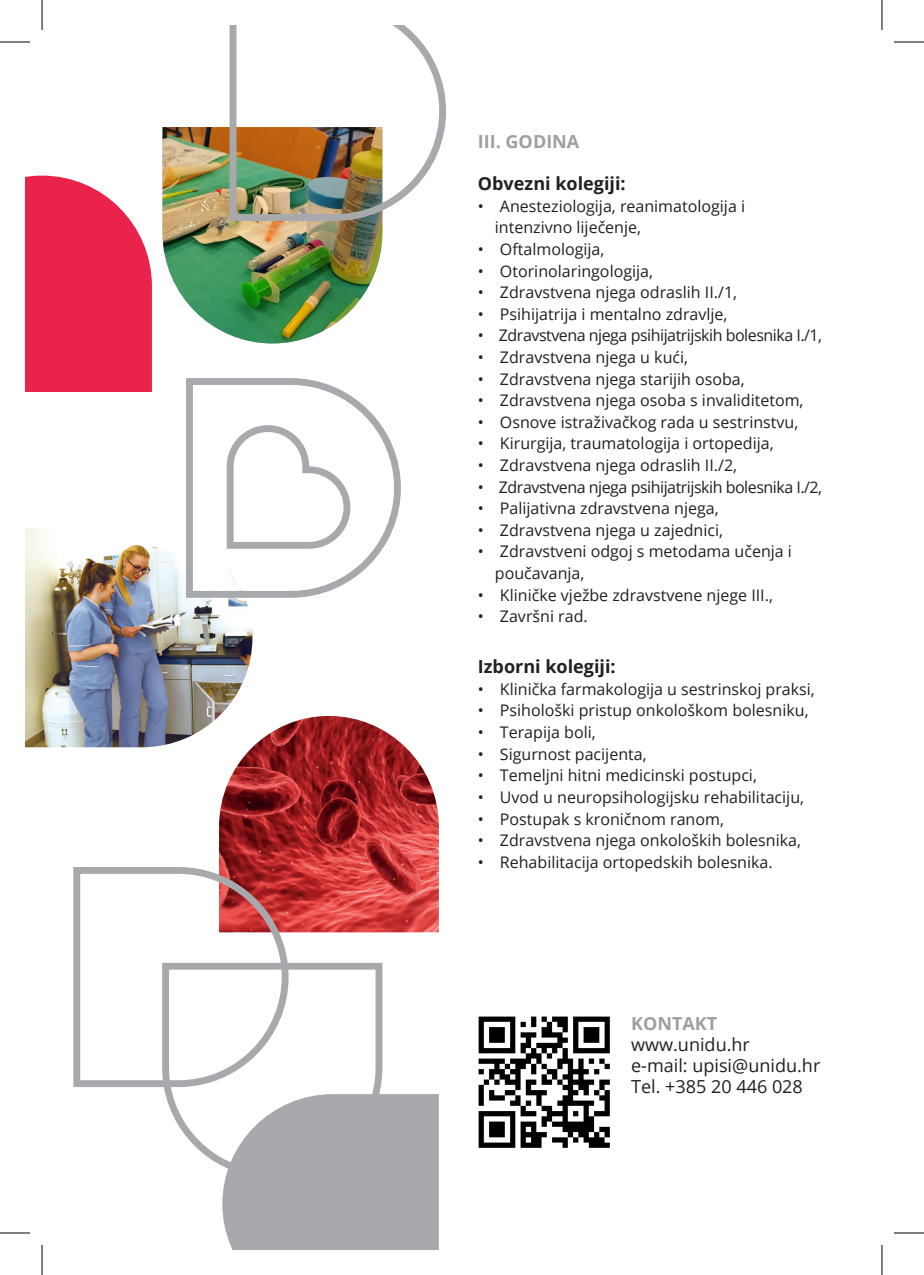
<style>
.page{position:relative;width:924px;height:1275px;background:#fff}
.page>*{position:absolute;margin:0;border:0;box-sizing:border-box;transform-origin:0 0}
.t1{font:18px "Open Sans";color:#231f20}
.t2{font:700 18px "Open Sans";color:#231f20}
.t3{font:700 18px "Open Sans";color:#9d9fa2}
.t4{font:16px/21.6px "Open Sans";color:#231f20}
.t5{font:16px "Open Sans";letter-spacing:-.03em;color:#231f20}
</style>
<div class="page">
<img style="left:162px;top:127px;width:220px;height:216px">
<img style="left:478px;top:1016px;width:132px;height:132px">
<svg style="left:25px;top:176px;width:127px;height:216px;background:#eb375c"></svg>
<img style="left:25px;top:528px;width:227px;height:219px">
<div style="left:222px;top:1094px;width:216px;height:156px;background:#a8a9ad"></div>
<img style="left:219px;top:716px;width:219px;height:216px">
<svg style="left:73px;top:867px;width:309px;height:311px"></svg>
<img style="left:229px;top:25px;width:217px;height:196px">
<svg style="left:186px;top:378px;width:215px;height:220px"></svg>
<hr style="left:0;top:42px;width:30px;height:1px;background:#000">
<hr style="left:893px;top:42px;width:30px;height:1px;background:#000">
<hr style="left:0;top:1232px;width:30px;height:1px;background:#000">
<hr style="left:893px;top:1232px;width:30px;height:1px;background:#000">
<hr style="left:42px;top:0;width:1px;height:30px;background:#000">
<hr style="left:42px;top:1245px;width:1px;height:30px;background:#000">
<hr style="left:881px;top:0;width:1px;height:30px;background:#000">
<hr style="left:881px;top:1245px;width:1px;height:30px;background:#000">
<p class="t3" style="left:477px;top:129px;width:103px">III. GODINA</p>
<p class="t2" style="left:477px;top:171px;width:149px">Obvezni kolegiji:</p>
<p class="t4" style="left:494px;top:195px;width:251px;text-indent:-17px">• Anesteziologija, reanimatologija i intenzivno liječenje,</p>
<p class="t4" style="left:477px;top:238px;width:128px">• Oftalmologija,</p>
<p class="t4" style="left:477px;top:259px;width:177px">• Otorinolaringologija,</p>
<p class="t4" style="left:477px;top:281px;width:260px">• Zdravstvena njega odraslih II./1,</p>
<p class="t4" style="left:477px;top:303px;width:251px">• Psihijatrija i mentalno zdravlje,</p>
<p class="t5" style="left:477px;top:324px;width:345px">• Zdravstvena njega psihijatrijskih bolesnika I./1,</p>
<p class="t4" style="left:477px;top:346px;width:212px">• Zdravstvena njega u kući,</p>
<p class="t4" style="left:477px;top:367px;width:268px">• Zdravstvena njega starijih osoba,</p>
<p class="t4" style="left:477px;top:389px;width:327px">• Zdravstvena njega osoba s invaliditetom,</p>
<p class="t4" style="left:477px;top:411px;width:322px">• Osnove istraživačkog rada u sestrinstvu,</p>
<p class="t4" style="left:477px;top:432px;width:297px">• Kirurgija, traumatologija i ortopedija,</p>
<p class="t4" style="left:477px;top:454px;width:260px">• Zdravstvena njega odraslih II./2,</p>
<p class="t5" style="left:477px;top:476px;width:345px">• Zdravstvena njega psihijatrijskih bolesnika I./2,</p>
<p class="t4" style="left:477px;top:497px;width:242px">• Palijativna zdravstvena njega,</p>
<p class="t4" style="left:477px;top:519px;width:246px">• Zdravstvena njega u zajednici,</p>
<p class="t4" style="left:494px;top:540px;width:298px;text-indent:-17px">• Zdravstveni odgoj s metodama učenja i poučavanja,</p>
<p class="t4" style="left:477px;top:583px;width:296px">• Kliničke vježbe zdravstvene njege III.,</p>
<p class="t4" style="left:477px;top:605px;width:111px">• Završni rad.</p>
<p class="t2" style="left:477px;top:654px;width:139px">Izborni kolegiji:</p>
<p class="t4" style="left:477px;top:678px;width:338px">• Klinička farmakologija u sestrinskoj praksi,</p>
<p class="t4" style="left:477px;top:699px;width:332px">• Psihološki pristup onkološkom bolesniku,</p>
<p class="t4" style="left:477px;top:721px;width:119px">• Terapija boli,</p>
<p class="t4" style="left:477px;top:742px;width:170px">• Sigurnost pacijenta,</p>
<p class="t4" style="left:477px;top:764px;width:280px">• Temeljni hitni medicinski postupci,</p>
<p class="t4" style="left:477px;top:786px;width:327px">• Uvod u neuropsihologijsku rehabilitaciju,</p>
<p class="t4" style="left:477px;top:807px;width:247px">• Postupak s kroničnom ranom,</p>
<p class="t4" style="left:477px;top:829px;width:324px">• Zdravstvena njega onkoloških bolesnika,</p>
<p class="t4" style="left:477px;top:850px;width:296px">• Rehabilitacija ortopedskih bolesnika.</p>
<p class="t3" style="left:630px;top:1011px;width:88px">KONTAKT</p>
<p class="t1" style="left:630px;top:1032px;width:120px">www.unidu.hr</p>
<p class="t1" style="left:630px;top:1053px;width:191px">e-mail: upisi@unidu.hr</p>
<p class="t1" style="left:630px;top:1074px;width:173px">Tel. +385 20 446 028</p>
</div>
